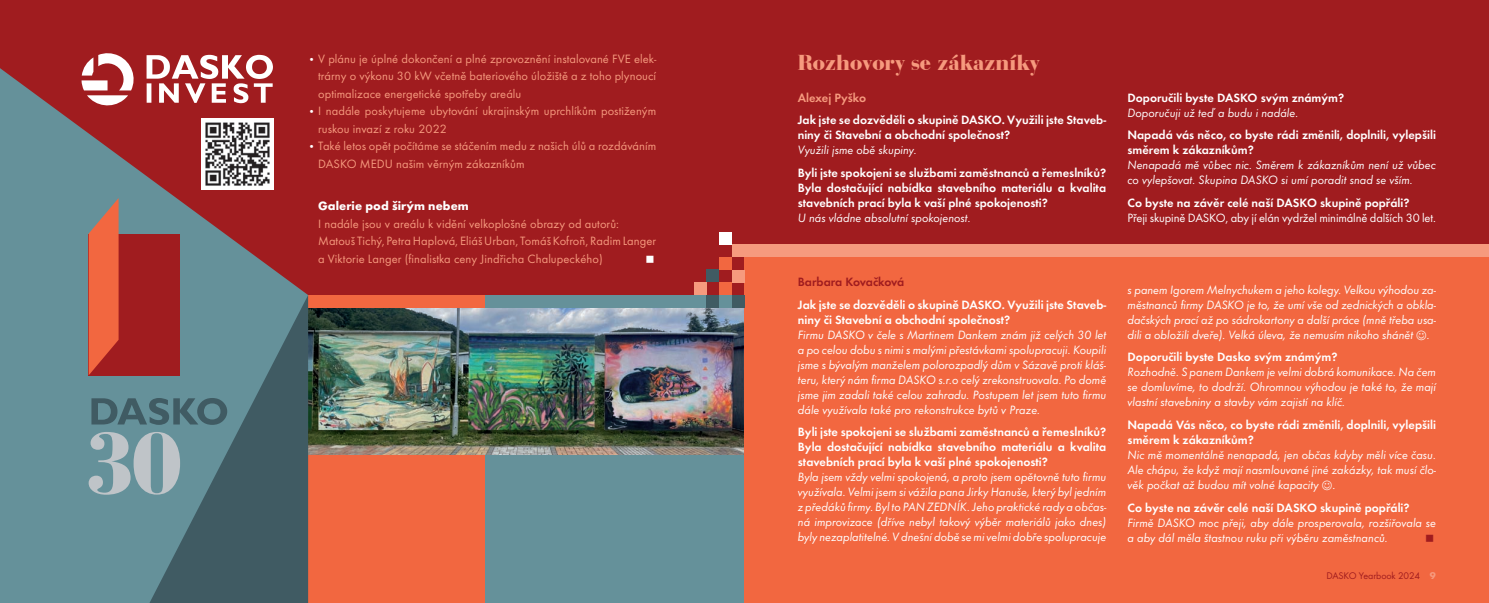
<style>
.page{position:relative;width:1489px;height:603px;background:#fff}
.page>*{position:absolute;margin:0;border:0;box-sizing:border-box;transform-origin:0 0}
.t1{font:900 22.5px "Bauer Bodoni CE";color:#f69a7e}
.t2{font:italic 12.5px/15px "Futura TEE";color:#fff;text-align:justify}
.t3{font:600 12.5px/15px "Futura TEE";color:#fff}
.t4{font:12.5px/17.5px "Futura TEE";letter-spacing:.005em;color:#f69a7e}
.t5{font:12.5px "Futura TEE";letter-spacing:-.01em;color:#fff}
.t6{font:700 12.5px "Futura TEE";letter-spacing:.005em;color:#fff}
.t7{font:600 12.5px "Futura TEE";color:#a01c1f}
.t8{font:600 12.5px "Futura TEE";color:#f69a7e}
.t9{font:10px "Futura TEE";letter-spacing:-.01em;color:#a01c1f}
.s1{font-size:10.62px;color:#fff}
.s2{font-style:normal}
.s3{font-weight:700;color:#f69a7e}
</style>
<div class="page">
<div style="left:0;top:0;width:1488px;height:465px;background:#a01c1f"></div>
<svg style="left:0;top:68px;width:308px;height:534px;fill:#65919a"></svg>
<div style="left:89px;top:233px;width:91px;height:142px;background:#a01c1f"></div>
<svg style="left:89px;top:198px;width:30px;height:177px"></svg>
<img style="left:308px;top:307px;width:436px;height:148px">
<div style="left:308px;top:455px;width:176px;height:147px;background:#f26740"></div>
<div style="left:308px;top:295px;width:176px;height:12px;background:#f26740"></div>
<div style="left:484px;top:455px;width:260px;height:147px;background:#65919a"></div>
<div style="left:484px;top:295px;width:260px;height:12px;background:#65919a"></div>
<div style="left:744px;top:257px;width:744px;height:345px;background:#f26740"></div>
<div style="left:744px;top:244px;width:744px;height:13px;background:#f69a7e"></div>
<svg style="left:149px;top:295px;width:159px;height:307px;fill:#405b63"></svg>
<svg style="left:81px;top:53px;width:192px;height:56px"></svg>
<img style="left:201px;top:118px;width:72px;height:72px">
<svg style="left:91px;top:398px;width:136px;height:26px"></svg>
<svg style="left:89px;top:431px;width:91px;height:63px"></svg>
<div style="left:731px;top:295px;width:13px;height:12px;background:#405b63"></div>
<div style="left:731px;top:269px;width:13px;height:13px;background:#f69a7e"></div>
<div style="left:719px;top:282px;width:12px;height:13px;background:#f26740"></div>
<div style="left:706px;top:295px;width:13px;height:12px;background:#405b63"></div>
<div style="left:731px;top:244px;width:13px;height:13px;background:#f69a7e"></div>
<div style="left:719px;top:257px;width:12px;height:12px;background:#f26740"></div>
<div style="left:706px;top:269px;width:13px;height:13px;background:#405b63"></div>
<div style="left:719px;top:232px;width:12px;height:12px;background:#fff"></div>
<div style="left:694px;top:282px;width:12px;height:13px;background:#f69a7e"></div>
<p class="t4" style="left:318px;top:50px;width:339px;text-align:justify;text-indent:-10px"><span class="s1">•</span> V plánu je úplné dokončení a plné zprovoznění instalované FVE elek&shy;trárny o výkonu 30 kW včetně bateriového úložiště a z toho plynoucí optimalizace energetické spotřeby areálu</p>
<p class="t4" style="left:318px;top:102px;width:339px;text-indent:-10px"><span class="s1">•</span> I nadále poskytujeme ubytování ukrajinským uprchlíkům postiženým ruskou invazí z roku 2022</p>
<p class="t4" style="left:318px;top:137px;width:339px;text-indent:-10px"><span class="s1">•</span> Také letos opět počítáme se stáčením medu z našich úlů a rozdáváním<br>DASKO MEDU našim věrným zákazníkům</p>
<p class="t6" style="left:318px;top:198px;width:152px">Galerie pod širým nebem</p>
<p class="t4" style="left:318px;top:215px;width:339px">I nadále jsou v areálu k vidění velkoplošné obrazy od autorů:<br>Matouš Tichý, Petra Haplová, Eliáš Urban, Tomáš Kofroň, Radim Langer a Viktorie Langer (finalistka ceny Jindřicha Chalupeckého)</p>
<h1 class="t1" style="left:797px;top:49px;width:243px">Rozhovory se zákazníky</h1>
<p class="t8" style="left:797px;top:90px;width:70px">Alexej Pyško</p>
<p class="t3" style="left:797px;top:112px;width:179px">Jak jste se dozvěděli o skupině Dasko</p>
<p class="t3" style="left:797px;top:112px;width:310px;text-indent:204px">. Využili jste Staveb&shy;niny či Stavební a obchodní společnost?</p>
<p class="t2" style="left:797px;top:142px;width:120px">Využili jsme obě skupiny.</p>
<p class="t3" style="left:797px;top:165px;width:310px;text-align:justify">Byli jste spokojeni se službami zaměstnanců a řemeslníků?<br>Byla dostačující nabídka stavebního materiálu a kvalita stavebních prací byla k vaší plné spokojenosti?</p>
<p class="t2" style="left:797px;top:210px;width:175px">U nás vládne absolutní spokojenost.</p>
<p class="t7" style="left:797px;top:274px;width:108px">Barbara Kovačková</p>
<p class="t3" style="left:797px;top:297px;width:179px">Jak jste se dozvěděli o skupině Dasko</p>
<p class="t3" style="left:797px;top:297px;width:310px;text-indent:204px">. Využili jste Staveb&shy;niny či Stavební a obchodní společnost?</p>
<p class="t2" style="left:797px;top:327px;width:310px">Firmu Dasko v čele s Martinem Dankem znám již celých 30 let a po celou dobu s nimi s malými přestávkami spolupracuji. Koupili jsme s bývalým manželem polorozpadlý dům v Sázavě proti kláš&shy;teru, který nám firma Dasko s.r.o celý zrekonstruovala. Po domě jsme jim zadali také celou zahradu. Postupem let jsem tuto firmu dále využívala také pro rekonstrukce bytů v Praze.</p>
<p class="t3" style="left:797px;top:424px;width:310px;text-align:justify">Byli jste spokojeni se službami zaměstnanců a řemeslníků?<br>Byla dostačující nabídka stavebního materiálu a kvalita stavebních prací byla k vaší plné spokojenosti?</p>
<p class="t2" style="left:797px;top:469px;width:310px">Byla jsem vždy velmi spokojená, a proto jsem opětovně tuto firmu využívala. Velmi jsem si vážila pana Jirky Hanuše, který byl jedním z předáků firmy. Byl to PAN ZEDNÍK. Jeho praktické rady a občas&shy;ná improvizace (dříve nebyl takový výběr materiálů jako dnes) byly nezaplatitelné. V dnešní době se mi velmi dobře spolupracuje</p>
<p class="t3" style="left:1127px;top:90px;width:105px">Doporučili byste Dasko</p>
<p class="t3" style="left:1260px;top:90px;width:85px">svým známým?</p>
<p class="t2" style="left:1127px;top:105px;width:172px">Doporučuji už teď a budu i nadále.</p>
<p class="t3" style="left:1127px;top:127px;width:310px">Napadá vás něco, co byste rádi změnili, doplnili, vylepšili směrem k zákazníkům?</p>
<p class="t2" style="left:1127px;top:157px;width:310px">Nenapadá mě vůbec nic. Směrem k zákazníkům není už vůbec co vylepšovat. Skupina Dasko si umí poradit snad se vším.</p>
<p class="t3" style="left:1127px;top:195px;width:164px">Co byste na závěr celé naší Dasko</p>
<p class="t3" style="left:1319px;top:195px;width:91px">skupině popřáli?</p>
<p class="t5" style="left:1127px;top:210px;width:71px">Přeji skupině Dasko</p>
<p class="t5" style="left:1225px;top:210px;width:212px">, aby jí elán vydržel minimálně dalších 30 let.</p>
<p class="t2" style="left:1127px;top:282px;width:310px">s panem Igorem Melnychukem a jeho kolegy. Velkou výhodou za&shy;městnanců firmy Dasko je to, že umí vše od zednických a obkla&shy;dačských prací až po sádrokartony a další práce (mně třeba usa&shy;dili a obložili dveře). Velká úleva, že nemusím nikoho shánět .</p>
<p class="t3" style="left:1127px;top:349px;width:211px">Doporučili byste Dasko svým známým?</p>
<p class="t2" style="left:1127px;top:364px;width:310px">Rozhodně. S panem Dankem je velmi dobrá komunikace. Na čem se domluvíme, to dodrží. Ohromnou výhodou je také to, že mají vlastní stavebniny a stavby vám zajistí na klíč.</p>
<p class="t3" style="left:1127px;top:417px;width:310px">Napadá Vás něco, co byste rádi změnili, doplnili, vylepšili směrem k zákazníkům?</p>
<p class="t2" style="left:1127px;top:447px;width:310px">Nic mě momentálně nenapadá, jen občas kdyby měli více času.<br>Ale chápu, že když mají nasmlouvané jiné zakázky, tak musí člo&shy;věk počkat až budou mít volné kapacity <span class="s2">.</span></p>
<p class="t3" style="left:1127px;top:499px;width:164px">Co byste na závěr celé naší Dasko</p>
<p class="t3" style="left:1320px;top:499px;width:91px">skupině popřáli?</p>
<p class="t2" style="left:1127px;top:514px;width:310px">Firmě Dasko moc přeji, aby dále prosperovala, rozšiřovala se a aby dál měla štastnou ruku při výběru zaměstnanců.</p>
<p class="t9" style="left:1326px;top:569px;width:111px">DASKO Yearbook 2024 <span class="s3">9</span></p>
</div>
